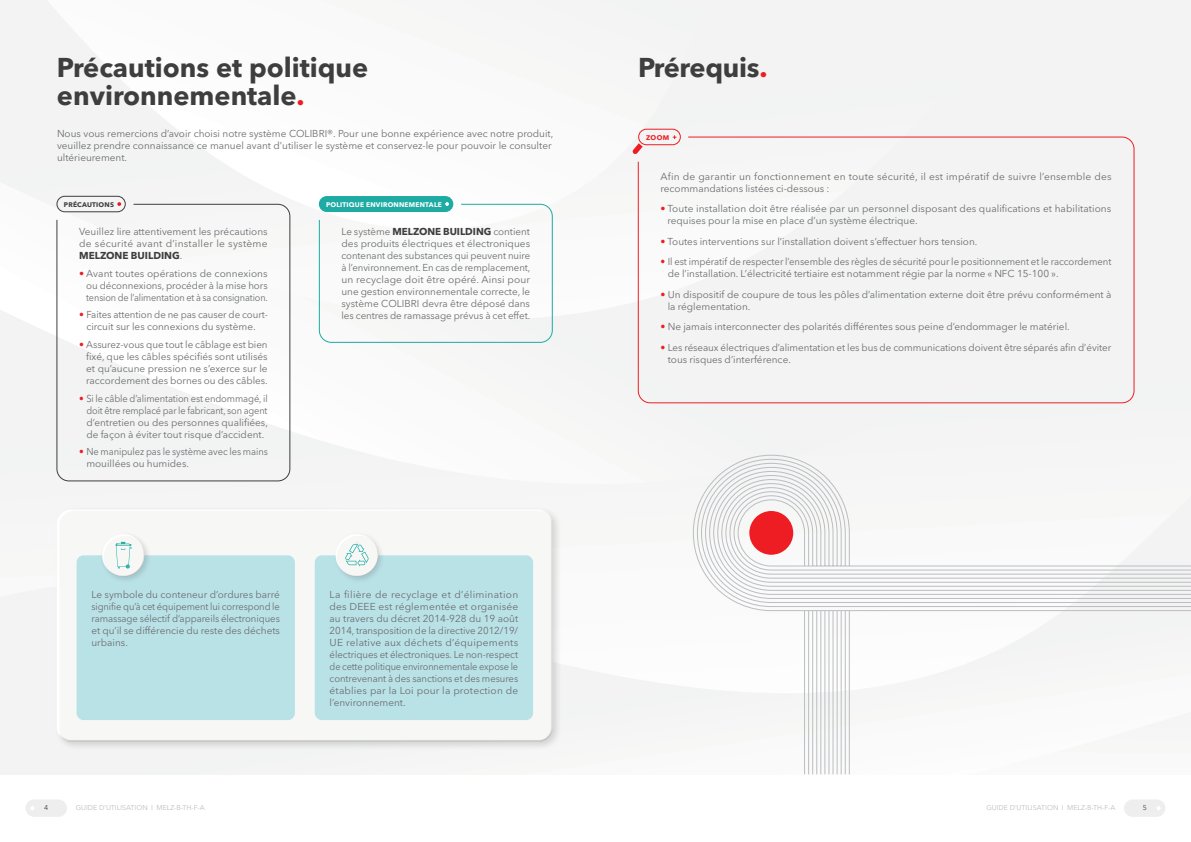
<style>
.page{position:relative;width:1191px;height:842px;background:#fff}
.page>*{position:absolute;margin:0;border:0;box-sizing:border-box;transform-origin:0 0}
.t1{font:700 27px/28px "Avenir Next LT Pro";color:#3e3e3f}
.t2{font:10px/12px "Avenir Next LT Pro";color:#6c6d70;text-align:justify}
.t3{font:10px/12px "Avenir Next LT Pro";color:#6c6d70;text-align:justify;scale:.94 1}
.t4{font:10px/12px "Avenir Next LT Pro";color:#6c6d70;scale:.96 1}
.t5{font:10px/12px "Avenir Next LT Pro";letter-spacing:.02em;color:#6c6d70}
.t6{font:7px "Avenir Next LT Pro";color:#bcbdc0}
.t7{font:7px "Avenir Next LT Pro";color:#3e3e3f}
.t8{font:700 6.7px "Avenir Next LT Pro";letter-spacing:.03em;color:#fff}
.t9{font:700 6.7px "Avenir Next LT Pro";letter-spacing:.03em;color:#3e3e3f}
.t10{font:700 6.7px "Avenir Next";color:#ee1d23}
.s1{color:#ee1d23}
.s2{font-weight:700;color:#3e3e3f}
</style>
<div class="page">
<div style="left:26px;top:799px;width:41px;height:18px;background:#edeeed;border-radius:9px"></div>
<svg style="left:30px;top:806px;width:4px;height:4px"></svg>
<div style="left:1124px;top:799px;width:41px;height:18px;background:#edeeed;border-radius:9px"></div>
<div style="left:0;top:0;width:1191px;height:774px;background:#f4f5f4"></div>
<div style="left:57px;top:196px;width:68px;height:16px;border:1px solid #3e3e3f;border-radius:8px"></div>
<div style="left:319px;top:196px;width:134px;height:16px;background:#1daba3;border-radius:8px"></div>
<div style="left:54px;top:507px;width:508px;height:244px;background:#231f20;opacity:.15"></div>
<div style="left:55px;top:506px;width:498px;height:229px;background:#f6f7f6"></div>
<div style="left:55px;top:513px;width:498px;height:230px;background:#f7f7f6"></div>
<div style="left:77px;top:555px;width:218px;height:165px;background:#b9e2e7;border-radius:7px"></div>
<div style="left:315px;top:555px;width:218px;height:165px;background:#b9e2e7;border-radius:7px"></div>
<div style="left:100px;top:532px;width:52px;height:52px;background:#231f20;opacity:.15"></div>
<div style="left:102px;top:532px;width:45px;height:34px;background:#f7f7f6"></div>
<div style="left:102px;top:541px;width:45px;height:36px;background:#231f20;opacity:.35"></div>
<div style="left:333px;top:532px;width:52px;height:52px;background:#231f20;opacity:.15"></div>
<div style="left:335px;top:532px;width:45px;height:34px;background:#f7f7f6"></div>
<div style="left:335px;top:541px;width:45px;height:36px;background:#231f20;opacity:.35"></div>
<svg style="left:115px;top:542px;width:16px;height:26px"></svg>
<svg style="left:345px;top:542px;width:23px;height:24px"></svg>
<svg style="left:56px;top:204px;width:234px;height:277px"></svg>
<svg style="left:319px;top:202px;width:234px;height:141px"></svg>
<svg style="left:693px;top:455px;width:498px;height:320px"></svg>
<div style="left:638px;top:137px;width:496px;height:266px;background:#f2f3f2"></div>
<svg style="left:632px;top:143px;width:10px;height:11px"></svg>
<div style="left:638px;top:129px;width:42px;height:16px;border:1px solid #ee1d23;border-radius:8px"></div>
<h1 class="t1" style="left:57px;top:54px;width:313px">Précautions et politique environnementale<span class="s1">.</span></h1>
<p class="t2" style="left:57px;top:127px;width:498px;text-align:left">Nous vous remercions d’avoir choisi notre système COLIBRI®. Pour une bonne expérience avec notre produit, veuillez prendre connaissance ce manuel avant d’utiliser le système et conservez-le pour pouvoir le consulter ultérieurement.</p>
<p class="t9" style="left:64px;top:200px;width:52px">PRÉCAUTIONS</p>
<p class="t8" style="left:326px;top:200px;width:117px">POLITIQUE ENVIRONNEMENTALE</p>
<p class="t2" style="left:341px;top:226px;width:190px">Le système <span class="s2">MELZONE BUILDING</span> contient des produits électriques et électroniques contenant des substances qui peuvent nuire à l’environnement. En cas de remplacement, un recyclage doit être opéré. Ainsi pour une gestion environnementale correcte, le système COLIBRI devra être déposé dans les centres de ramassage prévus à cet effet.</p>
<p class="t2" style="left:79px;top:226px;width:190px">Veuillez lire attentivement les précautions de sécurité avant d’installer le système <span class="s2">MELZONE BUILDING</span>.</p>
<p class="t2" style="left:86px;top:267px;width:183px;text-indent:-7px"><span class="s1">•</span> Avant toutes opérations de connexions ou déconnexions, procéder à la mise hors tension de l’alimentation et à sa consignation.</p>
<p class="t2" style="left:79px;top:309px;width:190px;text-align:center"><span class="s1">•</span> Faites attention de ne pas causer de court&shy;circuit sur les connexions du système.</p>
<p class="t2" style="left:86px;top:339px;width:183px;text-indent:-7px"><span class="s1">•</span> Assurez-vous que tout le câblage est bien fixé, que les câbles spécifiés sont utilisés et qu’aucune pression ne s’exerce sur le raccordement des bornes ou des câbles.</p>
<p class="t3" style="left:86px;top:392px;width:195px;text-indent:-7px"><span class="s1">•</span> Si le câble d’alimentation est endommagé, il doit être remplacé par le fabricant, son agent d’entretien ou des personnes qualifiées, de façon à éviter tout risque d’accident.</p>
<p class="t3" style="left:86px;top:446px;width:195px;text-indent:-7px"><span class="s1">•</span> Ne manipulez pas le système avec les mains mouillées ou humides.</p>
<p class="t2" style="left:91px;top:588px;width:190px">Le symbole du conteneur d’ordures barré signifie qu’à cet équipement lui correspond le ramassage sélectif d’appareils électroniques et qu’il se différencie du reste des déchets urbains.</p>
<p class="t2" style="left:330px;top:588px;width:190px">La filière de recyclage et d’élimination des DEEE est réglementée et organisée au travers du décret 2014-928 du 19 août 2014, transposition de la directive 2012/19/ UE relative aux déchets d’équipements électriques et électroniques. Le non-respect de cette politique environnementale expose le contrevenant à des sanctions et des mesures établies par la Loi pour la protection de l’environnement.</p>
<h1 class="t1" style="left:638px;top:54px;width:131px">Prérequis<span class="s1">.</span></h1>
<p class="t10" style="left:646px;top:131px;width:25px">ZOOM</p>
<p class="t5" style="left:660px;top:170px;width:453px">Afin de garantir un fonctionnement en toute sécurité, il est impératif de suivre l’ensemble des recommandations listées ci-dessous :</p>
<p class="t2" style="left:667px;top:203px;width:445px;text-indent:-7px"><span class="s1">•</span> Toute installation doit être réalisée par un personnel disposant des qualifications et habilitations requises pour la mise en place d’un système électrique.</p>
<p class="t2" style="left:660px;top:235px;width:318px"><span class="s1">•</span> Toutes interventions sur l’installation doivent s’effectuer hors tension.</p>
<p class="t4" style="left:667px;top:256px;width:463px;text-indent:-7px"><span class="s1">•</span> Il est impératif de respecter l’ensemble des règles de sécurité pour le positionnement et le raccordement de l’installation. L’électricité tertiaire est notamment régie par la norme « NFC 15-100 ».</p>
<p class="t2" style="left:667px;top:288px;width:445px;text-indent:-7px"><span class="s1">•</span> Un dispositif de coupure de tous les pôles d’alimentation externe doit être prévu conformément à la réglementation.</p>
<p class="t2" style="left:660px;top:321px;width:411px"><span class="s1">•</span> Ne jamais interconnecter des polarités différentes sous peine d’endommager le matériel.</p>
<p class="t2" style="left:667px;top:341px;width:445px;text-indent:-7px"><span class="s1">•</span> Les réseaux électriques d’alimentation et les bus de communications doivent être séparés afin d’éviter tous risques d’interférence.</p>
<p class="t7" style="left:44px;top:804px;width:6px">4</p>
<p class="t6" style="left:76px;top:804px;width:131px">GUIDE D’UTILISATION I MELZ-B-TH-F-A</p>
<p class="t6" style="left:986px;top:804px;width:131px">GUIDE D’UTILISATION I MELZ-B-TH-F-A</p>
<p class="t7" style="left:1143px;top:804px;width:6px">5</p>
</div>
